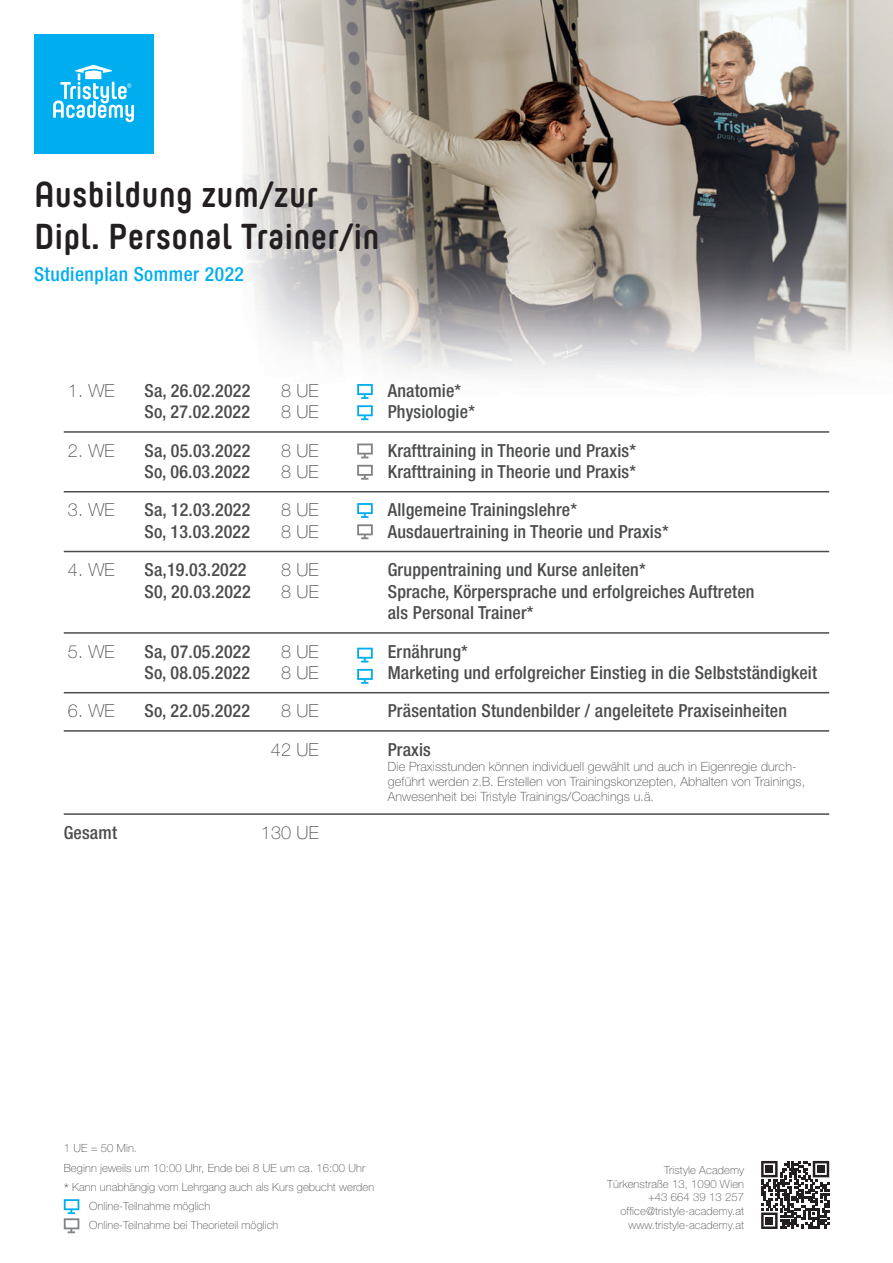
<style>
.page{position:relative;width:893px;height:1263px;background:#fff}
.page>*{position:absolute;margin:0;border:0;box-sizing:border-box;transform-origin:0 0}
.t1{font:700 36px/42px "Yummo";letter-spacing:.005em;color:#231f20}
.t2{font:500 condensed 19.5px "Helvetica Neue";letter-spacing:.025em;color:#00aeef}
.t3{font:500 condensed 18px/21.6px "Helvetica Neue";letter-spacing:.01em;color:#4b4c4d}
.t4{font:100 18px "Helvetica Neue";letter-spacing:.01em;color:#4b4c4d}
.t5{font:100 12.75px/15px "Helvetica Neue";letter-spacing:.01em;color:#4b4c4d}
.t6{font:100 11.25px/13.8px "Helvetica Neue";letter-spacing:.01em;color:#4b4c4d;text-align:right}
.s1{font-size:15px}
</style>
<div class="page">
<img style="left:34px;top:0;width:859px;height:376px">
<hr style="left:64px;top:431px;width:765px;height:2px;background:#4b4c4d">
<hr style="left:64px;top:491px;width:765px;height:1px;background:#4b4c4d">
<hr style="left:64px;top:551px;width:765px;height:1px;background:#4b4c4d">
<hr style="left:64px;top:632px;width:765px;height:2px;background:#4b4c4d">
<hr style="left:64px;top:692px;width:765px;height:1px;background:#4b4c4d">
<hr style="left:64px;top:730px;width:765px;height:2px;background:#4b4c4d">
<hr style="left:64px;top:813px;width:765px;height:2px;background:#4b4c4d">
<svg style="left:357px;top:503px;width:16px;height:15px"></svg>
<svg style="left:357px;top:648px;width:16px;height:14px"></svg>
<svg style="left:357px;top:443px;width:16px;height:15px"></svg>
<svg style="left:357px;top:384px;width:16px;height:15px"></svg>
<svg style="left:357px;top:524px;width:16px;height:15px"></svg>
<svg style="left:357px;top:669px;width:16px;height:15px"></svg>
<svg style="left:357px;top:465px;width:16px;height:15px"></svg>
<svg style="left:357px;top:405px;width:16px;height:15px"></svg>
<svg style="left:64px;top:1199px;width:15px;height:34px"></svg>
<div style="left:34px;top:34px;width:119px;height:119px;background:#00aeef"></div>
<svg style="left:53px;top:65px;width:81px;height:57px"></svg>
<svg style="left:761px;top:1161px;width:68px;height:68px"></svg>
<div style="left:766px;top:1165px;width:7px;height:8px;background:#231f20"></div>
<div style="left:817px;top:1165px;width:7px;height:8px;background:#231f20"></div>
<div style="left:766px;top:1217px;width:7px;height:7px;background:#231f20"></div>
<h1 class="t1" style="left:34px;top:168px;width:347px">Ausbildung zum/zur<br>Dipl. Personal Trainer/in</h1>
<p class="t2" style="left:34px;top:263px;width:211px">Studienplan Sommer 2022</p>
<p class="t4" style="left:68px;top:380px;width:48px">1. WE</p>
<p class="t3" style="left:145px;top:379px;width:107px">Sa, 26.02.2022</p>
<p class="t4" style="left:281px;top:380px;width:39px">8 UE</p>
<p class="t3" style="left:388px;top:379px;width:75px">Anatomie*</p>
<p class="t3" style="left:145px;top:401px;width:107px">So, 27.02.2022</p>
<p class="t4" style="left:281px;top:402px;width:39px">8 UE</p>
<p class="t3" style="left:388px;top:401px;width:89px">Physiologie*</p>
<p class="t4" style="left:68px;top:440px;width:48px">2. WE</p>
<p class="t3" style="left:145px;top:439px;width:107px">Sa, 05.03.2022</p>
<p class="t4" style="left:281px;top:440px;width:39px">8 UE</p>
<p class="t3" style="left:388px;top:439px;width:250px">Krafttraining in Theorie und Praxis*</p>
<p class="t3" style="left:145px;top:461px;width:107px">So, 06.03.2022</p>
<p class="t4" style="left:281px;top:461px;width:39px">8 UE</p>
<p class="t3" style="left:388px;top:461px;width:250px">Krafttraining in Theorie und Praxis*</p>
<p class="t4" style="left:68px;top:500px;width:48px">3. WE</p>
<p class="t3" style="left:145px;top:499px;width:107px">Sa, 12.03.2022</p>
<p class="t4" style="left:281px;top:500px;width:39px">8 UE</p>
<p class="t3" style="left:388px;top:499px;width:191px">Allgemeine Trainingslehre*</p>
<p class="t3" style="left:145px;top:521px;width:107px">So, 13.03.2022</p>
<p class="t4" style="left:281px;top:521px;width:39px">8 UE</p>
<p class="t3" style="left:388px;top:521px;width:282px">Ausdauertraining in Theorie und Praxis*</p>
<p class="t4" style="left:68px;top:559px;width:48px">4. WE</p>
<p class="t3" style="left:145px;top:559px;width:103px">Sa,19.03.2022</p>
<p class="t4" style="left:281px;top:559px;width:39px">8 UE</p>
<p class="t3" style="left:388px;top:559px;width:259px">Gruppentraining und Kurse anleiten*</p>
<p class="t3" style="left:145px;top:580px;width:108px">S0, 20.03.2022</p>
<p class="t4" style="left:281px;top:581px;width:39px">8 UE</p>
<p class="t3" style="left:388px;top:580px;width:368px">Sprache, Körpersprache und erfolgreiches Auftreten als Personal Trainer*</p>
<p class="t4" style="left:68px;top:641px;width:48px">5. WE</p>
<p class="t3" style="left:145px;top:640px;width:107px">Sa, 07.05.2022</p>
<p class="t4" style="left:281px;top:641px;width:39px">8 UE</p>
<p class="t3" style="left:388px;top:640px;width:82px">Ernährung*</p>
<p class="t3" style="left:145px;top:662px;width:107px">So, 08.05.2022</p>
<p class="t4" style="left:281px;top:662px;width:39px">8 UE</p>
<p class="t3" style="left:388px;top:662px;width:431px">Marketing und erfolgreicher Einstieg in die Selbstständigkeit</p>
<p class="t4" style="left:68px;top:701px;width:48px">6. WE</p>
<p class="t3" style="left:145px;top:700px;width:107px">So, 22.05.2022</p>
<p class="t4" style="left:281px;top:701px;width:39px">8 UE</p>
<p class="t3" style="left:388px;top:700px;width:401px">Präsentation Stundenbilder / angeleitete Praxiseinheiten</p>
<p class="t4" style="left:271px;top:739px;width:49px">42 UE</p>
<p class="t3" style="left:388px;top:738px;width:45px">Praxis</p>
<p class="t5" style="left:388px;top:758px;width:419px">Die Praxisstunden können individuell gewählt und auch in Eigenregie durch&shy;geführt werden z.B. Erstellen von Trainingskonzepten, Abhalten von Trainings,<br>Anwesenheit bei Tristyle Trainings/Coachings u.ä.</p>
<p class="t3" style="left:64px;top:821px;width:55px">Gesamt</p>
<p class="t4" style="left:261px;top:822px;width:60px">130 UE</p>
<p class="t6" style="left:64px;top:1141px;width:75px">1 UE = 50 Min.</p>
<p class="t6" style="left:64px;top:1161px;width:303px">Beginn jeweils um 10:00 Uhr, Ende bei 8 UE um ca. 16:00 Uhr</p>
<p class="t6" style="left:64px;top:1180px;width:312px"><span class="s1">*</span> Kann unabhängig vom Lehrgang auch als Kurs gebucht werden</p>
<p class="t6" style="left:89px;top:1199px;width:123px">Online-Teilnahme möglich</p>
<p class="t6" style="left:89px;top:1218px;width:191px">Online-Teilnahme bei Theorieteil möglich</p>
<p class="t6" style="left:607px;top:1163px;width:138px">Tristyle Academy<br>Türkenstraße 13, 1090 Wien +43 664 39 13 257 office@tristyle-academy.at www.tristyle-academy.at</p>
</div>
